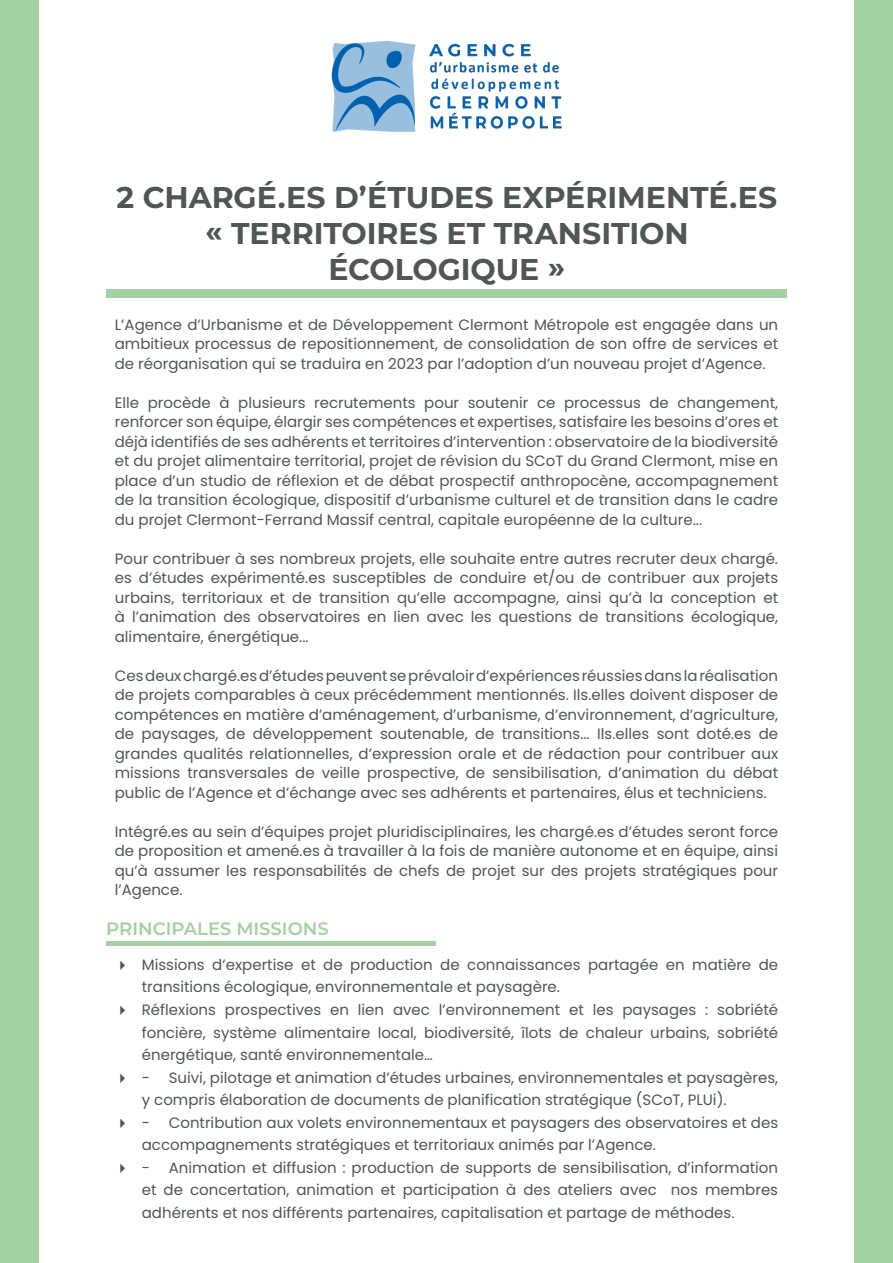
<style>
.page{position:relative;width:893px;height:1263px;background:#fff}
.page>*{position:absolute;margin:0;border:0;box-sizing:border-box;transform-origin:0 0}
.Titre-partie{font:700 30px/36px "Montserrat";color:#515556;text-align:center}
.t1{font:600 18px "Montserrat";color:#a4d1a1}
.titre_H2_chapitre{font:15px/19.5px "Poppins";color:#515556;text-align:justify}
</style>
<div class="page">
<div style="left:0;top:0;width:38px;height:1263px;background:#a4d1a1"></div>
<div style="left:855px;top:0;width:38px;height:1263px;background:#a4d1a1"></div>
<img style="left:332px;top:40px;width:229px;height:92px">
<div style="left:106px;top:289px;width:681px;height:9px;background:#a4d1a1"></div>
<div style="left:106px;top:941px;width:330px;height:5px;background:#a4d1a1"></div>
<p class="Titre-partie" style="left:117px;top:178px;width:662px">2 CHARGÉ.ES D’ÉTUDES EXPÉRIMENTÉ.ES « TERRITOIRES ET TRANSITION<br>ÉCOLOGIQUE »</p>
<p class="titre_H2_chapitre" style="left:115px;top:315px;width:665px">L’Agence d’Urbanisme et de Développement Clermont Métropole est engagée dans un ambitieux processus de repositionnement, de consolidation de son offre de services et de réorganisation qui se traduira en 2023 par l’adoption d’un nouveau projet d’Agence.</p>
<p class="titre_H2_chapitre" style="left:115px;top:393px;width:665px">Elle procède à plusieurs recrutements pour soutenir ce processus de changement, renforcer son équipe, élargir ses compétences et expertises, satisfaire les besoins d’ores et déjà identifiés de ses adhérents et territoires d’intervention : observatoire de la biodiversité et du projet alimentaire territorial, projet de révision du SCoT du Grand Clermont, mise en place d’un studio de réflexion et de débat prospectif anthropocène, accompagnement de la transition écologique, dispositif d’urbanisme culturel et de transition dans le cadre du projet Clermont-Ferrand Massif central, capitale européenne de la culture...</p>
<p class="titre_H2_chapitre" style="left:115px;top:549px;width:665px">Pour contribuer à ses nombreux projets, elle souhaite entre autres recruter deux chargé. es d’études expérimenté.es susceptibles de conduire et/ou de contribuer aux projets urbains, territoriaux et de transition qu’elle accompagne, ainsi qu’à la conception et à l’animation des observatoires en lien avec les questions de transitions écologique, alimentaire, énergétique...</p>
<p class="titre_H2_chapitre" style="left:115px;top:666px;width:665px">Ces deux chargé.es d’études peuvent se prévaloir d’expériences réussies dans la réalisation de projets comparables à ceux précédemment mentionnés. Ils.elles doivent disposer de compétences en matière d’aménagement, d’urbanisme, d’environnement, d’agriculture, de paysages, de développement soutenable, de transitions... Ils.elles sont doté.es de grandes qualités relationnelles, d’expression orale et de rédaction pour contribuer aux missions transversales de veille prospective, de sensibilisation, d’animation du débat public de l’Agence et d’échange avec ses adhérents et partenaires, élus et techniciens.</p>
<p class="titre_H2_chapitre" style="left:115px;top:822px;width:665px">Intégré.es au sein d’équipes projet pluridisciplinaires, les chargé.es d’études seront force de proposition et amené.es à travailler à la fois de manière autonome et en équipe, ainsi qu’à assumer les responsabilités de chefs de projet sur des projets stratégiques pour l’Agence.</p>
<p class="t1" style="left:106px;top:916px;width:224px">PRINCIPALES MISSIONS</p>
<p class="titre_H2_chapitre" style="left:142px;top:953px;width:638px;line-height:22.5px">Missions d’expertise et de production de connaissances partagée en matière de transitions écologique, environnementale et paysagère.</p>
<p class="titre_H2_chapitre" style="left:142px;top:998px;width:638px;line-height:22.5px">Réflexions prospectives en lien avec l’environnement et les paysages : sobriété foncière, système alimentaire local, biodiversité, îlots de chaleur urbains, sobriété énergétique, santé environnementale…</p>
<p class="titre_H2_chapitre" style="left:142px;top:1066px;width:638px;line-height:22.5px">- Suivi, pilotage et animation d’études urbaines, environnementales et paysagères, y compris élaboration de documents de planification stratégique (SCoT, PLUi).</p>
<p class="titre_H2_chapitre" style="left:142px;top:1111px;width:638px;line-height:22.5px">- Contribution aux volets environnementaux et paysagers des observatoires et des accompagnements stratégiques et territoriaux animés par l’Agence.</p>
<p class="titre_H2_chapitre" style="left:142px;top:1156px;width:638px;line-height:22.5px">- Animation et diffusion : production de supports de sensibilisation, d’information et de concertation, animation et participation à des ateliers avec nos membres adhérents et nos différents partenaires, capitalisation et partage de méthodes.</p>
</div>
